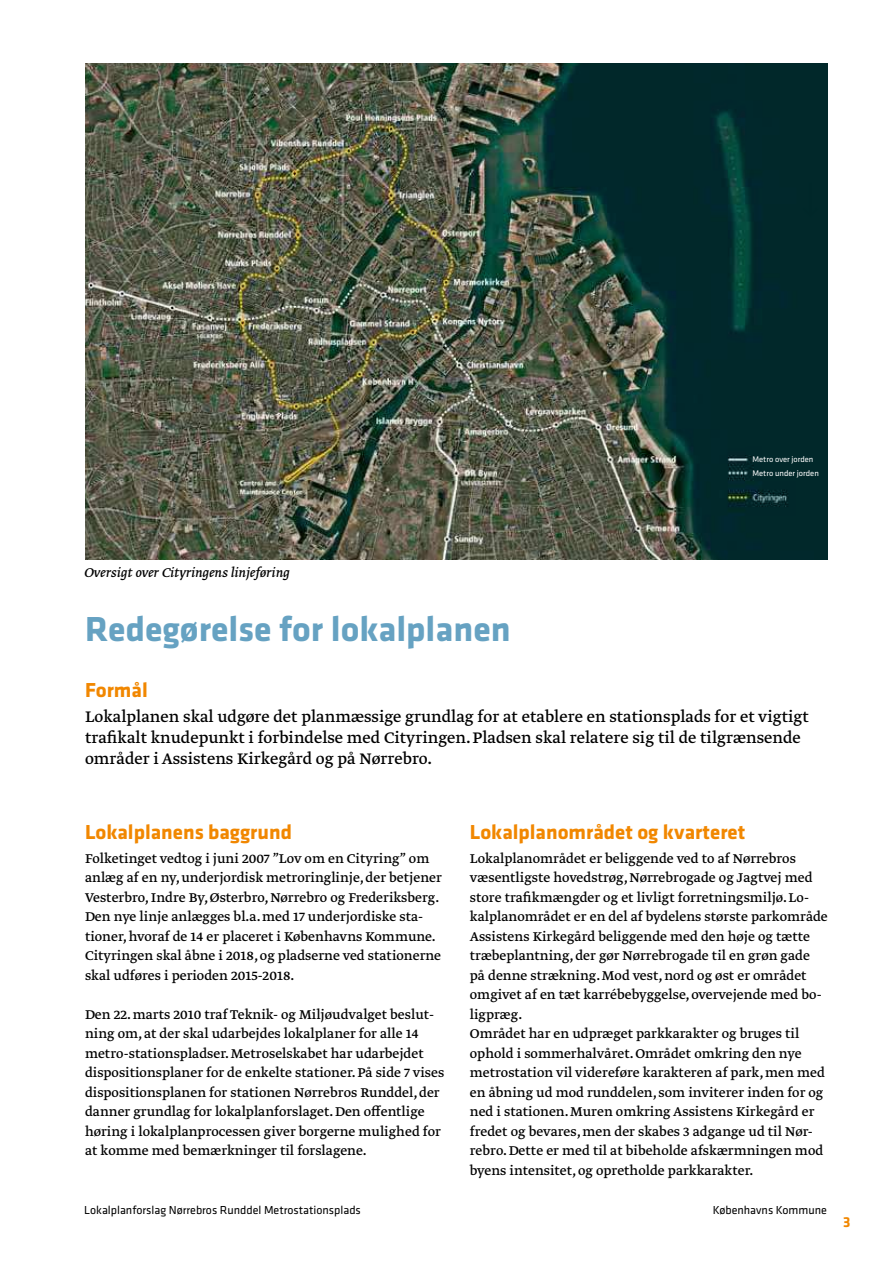
<style>
.page{position:relative;width:893px;height:1263px;background:#fff}
.page>*{position:absolute;margin:0;border:0;box-sizing:border-box;transform-origin:0 0}
.t1{font:700 36px "Klavika";color:#66a2c2}
.t2{font:700 21px "Klavika";color:#f18700}
.t3{font:18px/21px "Greta Text";color:#000}
.t4{font:15px/19.5px "Greta Text";color:#000}
.t5{font:italic 15px "Greta Text";color:#000}
.t6{font:700 15px "Klavika";color:#f18700}
.t7{font:12px "Klavika";color:#000}
.t8{font:8.4px/13.2px "Klavika";color:#fff}
</style>
<div class="page">
<img style="left:85px;top:64px;width:742px;height:496px">
<p class="t8" style="left:752px;top:454px;width:68px">Metro over jorden<br>Metro under jorden</p>
<p class="t5" style="left:84px;top:566px;width:207px">Oversigt over Cityringens linjeføring</p>
<h1 class="t1" style="left:85px;top:615px;width:427px">Redegørelse for lokalplanen</h1>
<h2 class="t2" style="left:85px;top:682px;width:64px">Formål</h2>
<p class="t3" style="left:85px;top:707px;width:725px">Lokalplanen skal udgøre det planmæssige grundlag for at etablere en stationsplads for et vigtigt trafikalt knudepunkt i forbindelse med Cityringen. Pladsen skal relatere sig til de tilgrænsende områder i Assistens Kirkegård og på Nørrebro.</p>
<h2 class="t2" style="left:85px;top:824px;width:208px">Lokalplanens baggrund</h2>
<p class="t4" style="left:85px;top:849px;width:358px">Folketinget vedtog i juni 2007 ”Lov om en Cityring” om anlæg af en ny, underjordisk metroringlinje, der betjener Vesterbro, Indre By, Østerbro, Nørrebro og Frederiksberg.<br>Den nye linje anlægges bl.a. med 17 underjordiske sta&shy;tioner, hvoraf de 14 er placeret i Københavns Kommune.<br>Cityringen skal åbne i 2018, og pladserne ved stationerne skal udføres i perioden 2015-2018.</p>
<p class="t4" style="left:85px;top:1005px;width:361px">Den 22. marts 2010 traf Teknik- og Miljøudvalget beslut&shy;ning om, at der skal udarbejdes lokalplaner for alle 14 metro-stationspladser. Metroselskabet har udarbejdet dispositionsplaner for de enkelte stationer. På side 7 vises dispositionsplanen for stationen Nørrebros Runddel, der danner grundlag for lokalplanforslaget. Den offentlige høring i lokalplanprocessen giver borgerne mulighed for at komme med bemærkninger til forslagene.</p>
<h2 class="t2" style="left:470px;top:824px;width:277px">Lokalplanområdet og kvarteret</h2>
<p class="t4" style="left:470px;top:849px;width:360px">Lokalplanområdet er beliggende ved to af Nørrebros væsentligste hovedstrøg, Nørrebrogade og Jagtvej med store trafikmængder og et livligt forretningsmiljø. Lo&shy;kalplanområdet er en del af bydelens største parkområde Assistens Kirkegård beliggende med den høje og tætte træbeplantning, der gør Nørrebrogade til en grøn gade på denne strækning. Mod vest, nord og øst er området omgivet af en tæt karrébebyggelse, overvejende med bo&shy;ligpræg.<br>Området har en udpræget parkkarakter og bruges til ophold i sommerhalvåret. Området omkring den nye metrostation vil videreføre karakteren af park, men med en åbning ud mod runddelen, som inviterer inden for og ned i stationen. Muren omkring Assistens Kirkegård er fredet og bevares, men der skabes 3 adgange ud til Nør&shy;rebro. Dette er med til at bibeholde afskærmningen mod byens intensitet, og opretholde parkkarakter.</p>
<p class="t7" style="left:84px;top:1205px;width:278px">Lokalplanforslag Nørrebros Runddel Metrostationsplads</p>
<p class="t7" style="left:713px;top:1205px;width:116px">Københavns Kommune</p>
<p class="t6" style="left:843px;top:1216px;width:9px">3</p>
</div>
